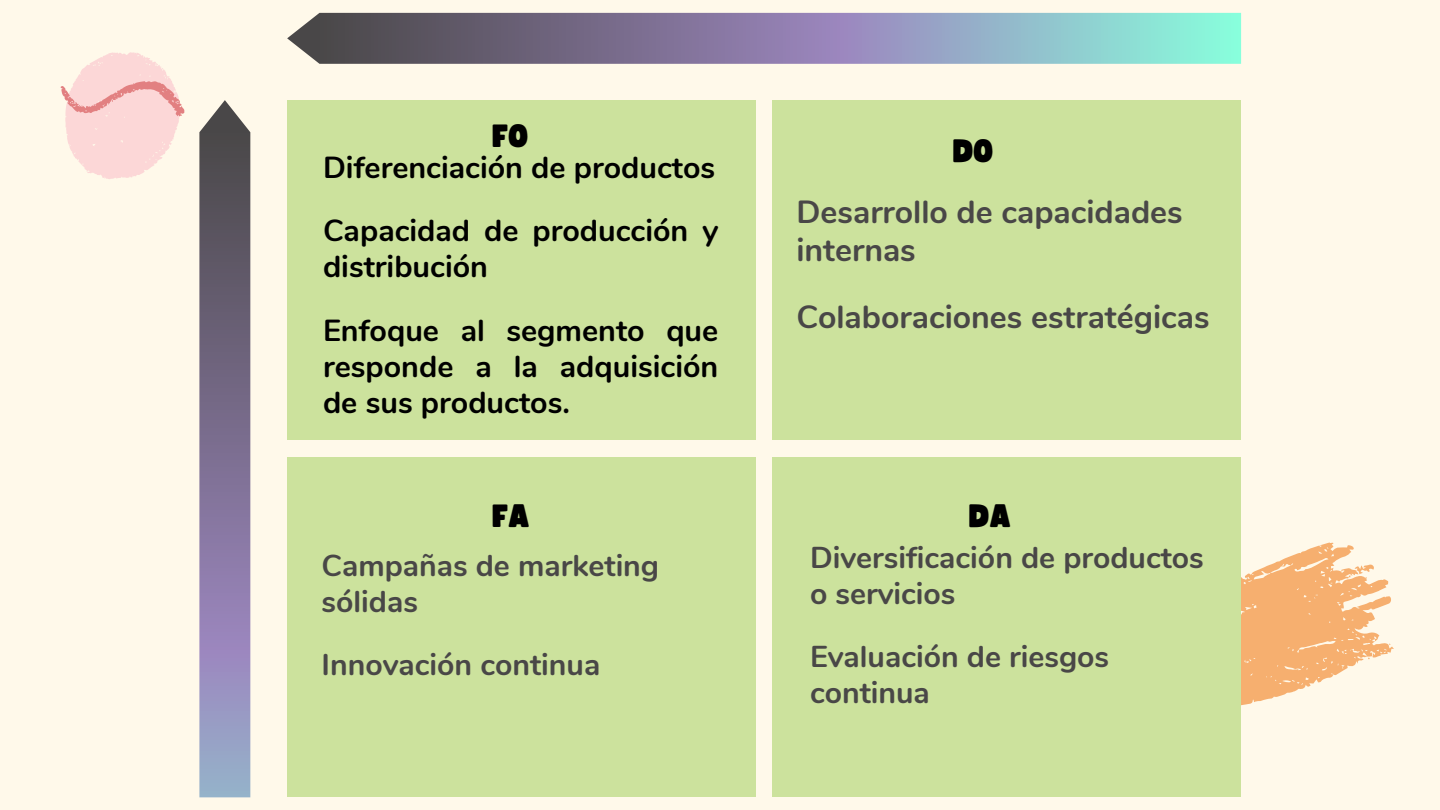
<style>
.page{position:relative;width:1440px;height:810px;background:#fff9ea}
.page>*{position:absolute;margin:0;border:0;box-sizing:border-box;transform-origin:0 0}
.t1{font:700 32px/38.2px "Nunito";color:#494747}
.t2{font:32px "Funtastic";color:#000}
.t3{font:700 30.4px/36px "Nunito";color:#000}
.t4{font:700 30.2px/36px "Nunito";color:#494747}
</style>
<div class="page">
<svg style="left:1241px;top:542px;width:153px;height:164px;fill:#f6af6f"></svg>
<svg style="left:61px;top:52px;width:123px;height:127px"></svg>
<div style="left:287px;top:100px;width:469px;height:340px;background:#cce29d"></div>
<div style="left:773px;top:100px;width:468px;height:340px;background:#cce29d"></div>
<div style="left:287px;top:457px;width:469px;height:340px;background:#cce29d"></div>
<div style="left:773px;top:457px;width:468px;height:340px;background:#cce29d"></div>
<svg style="left:199px;top:100px;width:51px;height:697px;background:#7d7692"></svg>
<svg style="left:287px;top:13px;width:954px;height:51px;background:#828fa3"></svg>
<p class="t2" style="left:493px;top:121px;width:38px">FO</p>
<p class="t3" style="left:323px;top:150px;width:394px">Diferenciación de productos</p>
<p class="t3" style="left:323px;top:213px;width:397px">Capacidad de producción y distribución</p>
<p class="t3" style="left:323px;top:313px;width:397px;text-align:justify">Enfoque al segmento que responde a la adquisición de sus productos.</p>
<p class="t2" style="left:953px;top:136px;width:42px">DO</p>
<p class="t1" style="left:796px;top:193px;width:388px">Desarrollo de capacidades internas</p>
<p class="t1" style="left:796px;top:298px;width:415px">Colaboraciones estratégicas</p>
<p class="t2" style="left:493px;top:502px;width:39px">FA</p>
<p class="t2" style="left:970px;top:502px;width:43px">DA</p>
<p class="t4" style="left:322px;top:548px;width:339px">Campañas de marketing sólidas</p>
<p class="t4" style="left:322px;top:647px;width:280px">Innovación continua</p>
<p class="t4" style="left:810px;top:540px;width:395px">Diversificación de productos o servicios</p>
<p class="t4" style="left:810px;top:639px;width:301px">Evaluación de riesgos continua</p>
</div>
